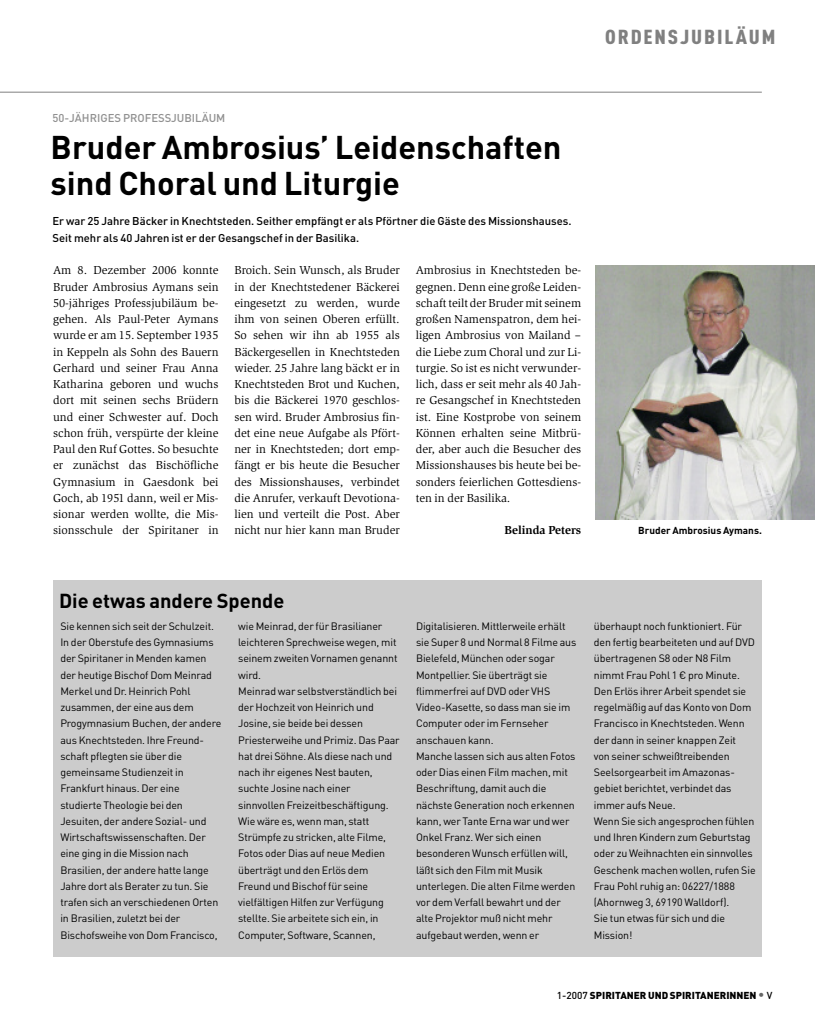
<style>
.page{position:relative;width:815px;height:1028px;background:#fff}
.page>*{position:absolute;margin:0;border:0;box-sizing:border-box;transform-origin:0 0}
.t1{font:700 32.5px/36.2px "DIN Pro";color:#000}
.t2{font:700 20px "DIN Pro";color:#000}
.t3{font:900 20px "DIN Cond";letter-spacing:.085em;color:#808080;scale:1.1 1}
.t4{font:11.88px/16.2px "Slimbach Std";color:#000;text-align:justify}
.t5{font:700 11.88px "Slimbach Std";color:#000}
.t6{font:500 11.25px/16.2px "DIN Pro";color:#000}
.t7{font:500 11.25px "DIN Pro";color:#909090}
.t8{font:10.62px/16.2px "DIN Pro";letter-spacing:-.01em;color:#000}
.t9{font:900 10px "DIN Pro";color:#000}
.t10{font:700 10px "DIN Pro";color:#000}
.s1{font-weight:500}
.s2{font-weight:500;font-size:12.5px;color:#666}
</style>
<div class="page">
<div style="left:53px;top:580px;width:709px;height:377px;background:#ccc"></div>
<img style="left:595px;top:266px;width:220px;height:253px">
<hr style="left:0;top:92px;width:762px;height:1px;background:#808080">
<h2 class="t3" style="left:605px;top:24px;width:156px">ORDENSJUBILÄUM</h2>
<p class="t7" style="left:53px;top:111px;width:174px">50-JÄHRIGES PROFESSJUBILÄUM</p>
<h1 class="t1" style="left:51px;top:128px;width:512px">Bruder Ambrosius’ Leidenschaften sind Choral und Liturgie</h1>
<p class="t6" style="left:53px;top:213px;width:521px">Er war 25 Jahre Bäcker in Knechtsteden. Seither empfängt er als Pförtner die Gäste des Missionshauses.<br>Seit mehr als 40 Jahren ist er der Gesangschef in der Basilika.</p>
<p class="t4" style="left:53px;top:263px;width:167px">Am 8. Dezember 2006 konnte Bruder Ambrosius Aymans sein 50-jähriges Professjubiläum be&shy;gehen. Als Paul-Peter Aymans wurde er am 15. September 1935 in Keppeln als Sohn des Bauern Gerhard und seiner Frau Anna Katharina geboren und wuchs dort mit seinen sechs Brüdern und einer Schwester auf. Doch schon früh, verspürte der kleine Paul den Ruf Gottes. So besuchte er zunächst das Bischöfliche Gymnasium in Gaesdonk bei Goch, ab 1951 dann, weil er Mis&shy;sionar werden wollte, die Mis&shy;sionsschule der Spiritaner in</p>
<p class="t4" style="left:234px;top:263px;width:167px">Broich. Sein Wunsch, als Bruder in der Knechtstedener Bäckerei eingesetzt zu werden, wurde ihm von seinen Oberen erfüllt.<br>So sehen wir ihn ab 1955 als Bäckergesellen in Knechtsteden wieder. 25 Jahre lang bäckt er in Knechtsteden Brot und Kuchen, bis die Bäckerei 1970 geschlos&shy;sen wird. Bruder Ambrosius fin&shy;det eine neue Aufgabe als Pfört&shy;ner in Knechtsteden; dort emp&shy;fängt er bis heute die Besucher des Missionshauses, verbindet die Anrufer, verkauft Devotiona&shy;lien und verteilt die Post. Aber nicht nur hier kann man Bruder</p>
<p class="t4" style="left:416px;top:263px;width:167px">Ambrosius in Knechtsteden be&shy;gegnen. Denn eine große Leiden&shy;schaftteilt der Bruder mit seinem großen Namenspatron, dem hei&shy;ligen Ambrosius von Mailand – die Liebe zum Choral und zur Li&shy;turgie. So ist es nicht verwunder&shy;lich, dass er seit mehr als 40 Jah&shy;re Gesangschef in Knechtsteden ist. Eine Kostprobe von seinem Können erhalten seine Mitbrü&shy;der, aber auch die Besucher des Missionshauses bis heute bei be&shy;sonders feierlichen Gottesdiens&shy;ten in der Basilika.</p>
<p class="t5" style="left:505px;top:526px;width:78px">Belinda Peters</p>
<p class="t10" style="left:638px;top:524px;width:125px">Bruder Ambrosius Aymans.</p>
<h2 class="t2" style="left:59px;top:589px;width:227px">Die etwas andere Spende</h2>
<p class="t8" style="left:60px;top:617px;width:162px">Sie kennen sich seit der Schulzeit.<br>In der Oberstufe des Gymnasiums der Spiritaner in Menden kamen der heutige Bischof Dom Meinrad<br>Merkel und Dr. Heinrich Pohl zusammen, der eine aus dem<br>Progymnasium Buchen, der andere aus Knechtsteden. Ihre Freund&shy;schaft pflegten sie über die gemeinsame Studienzeit in<br>Frankfurt hinaus. Der eine studierte Theologie bei den<br>Jesuiten, der andere Sozial- und<br>Wirtschaftswissenschaften. Der eine ging in die Mission nach<br>Brasilien, der andere hatte lange<br>Jahre dort als Berater zu tun. Sie trafen sich an verschiedenen Orten in Brasilien, zuletzt bei der<br>Bischofsweihe von Dom Francisco,</p>
<p class="t8" style="left:238px;top:617px;width:163px">wie Meinrad, der für Brasilianer leichteren Sprechweise wegen, mit seinem zweiten Vornamen genannt wird.<br>Meinrad war selbstverständlich bei der Hochzeit von Heinrich und<br>Josine, sie beide bei dessen<br>Priesterweihe und Primiz. Das Paar hat drei Söhne. Als diese nach und nach ihr eigenes Nest bauten, suchte Josine nach einer sinnvollen Freizeitbeschäftigung.<br>Wie wäre es, wenn man, statt<br>Strümpfe zu stricken, alte Filme,<br>Fotos oder Dias auf neue Medien überträgt und den Erlös dem<br>Freund und Bischof für seine vielfältigen Hilfen zur Verfügung stellte. Sie arbeitete sich ein, in<br>Computer, Software, Scannen,</p>
<p class="t8" style="left:416px;top:617px;width:162px">Digitalisieren. Mittlerweile erhält sie Super 8 und Normal 8 Filme aus<br>Bielefeld, München oder sogar<br>Montpellier. Sie überträgt sie flimmerfrei auf DVD oder VHS<br>Video-Kasette, so dass man sie im<br>Computer oder im Fernseher anschauen kann.<br>Manche lassen sich aus alten Fotos oder Dias einen Film machen, mit<br>Beschriftung, damit auch die nächste Generation noch erkennen kann, wer Tante Erna war und wer<br>Onkel Franz. Wer sich einen besonderen Wunsch erfüllen will, läßt sich den Film mit Musik unterlegen. Die alten Filme werden vor dem Verfall bewahrt und der alte Projektor muß nicht mehr aufgebaut werden, wenn er</p>
<p class="t8" style="left:594px;top:617px;width:163px">überhaupt noch funktioniert. Für den fertig bearbeiteten und auf DVD übertragenen S8 oder N8 Film nimmt Frau Pohl 1 € pro Minute.<br>Den Erlös ihrer Arbeit spendet sie regelmäßig auf das Konto von Dom<br>Francisco in Knechtsteden. Wenn der dann in seiner knappen Zeit<br>von seiner schweißtreibenden<br>Seelsorgearbeit im Amazonas&shy;gebiet berichtet, verbindet das immer aufs Neue.<br>Wenn Sie sich angesprochen fühlen und Ihren Kindern zum Geburtstag oder zu Weihnachten ein sinnvolles<br>Geschenk machen wollen, rufen Sie<br>Frau Pohl ruhig an: 06227/1888 (Ahornweg 3, 69190 Walldorf).<br>Sie tun etwas für sich und die<br>Mission!</p>
<p class="t9" style="left:557px;top:989px;width:217px"><span class="s1">1-2007</span> SPIRITANER UND SPIRITANERINNEN <span class="s2">•</span> <span class="s1">V</span></p>
</div>
